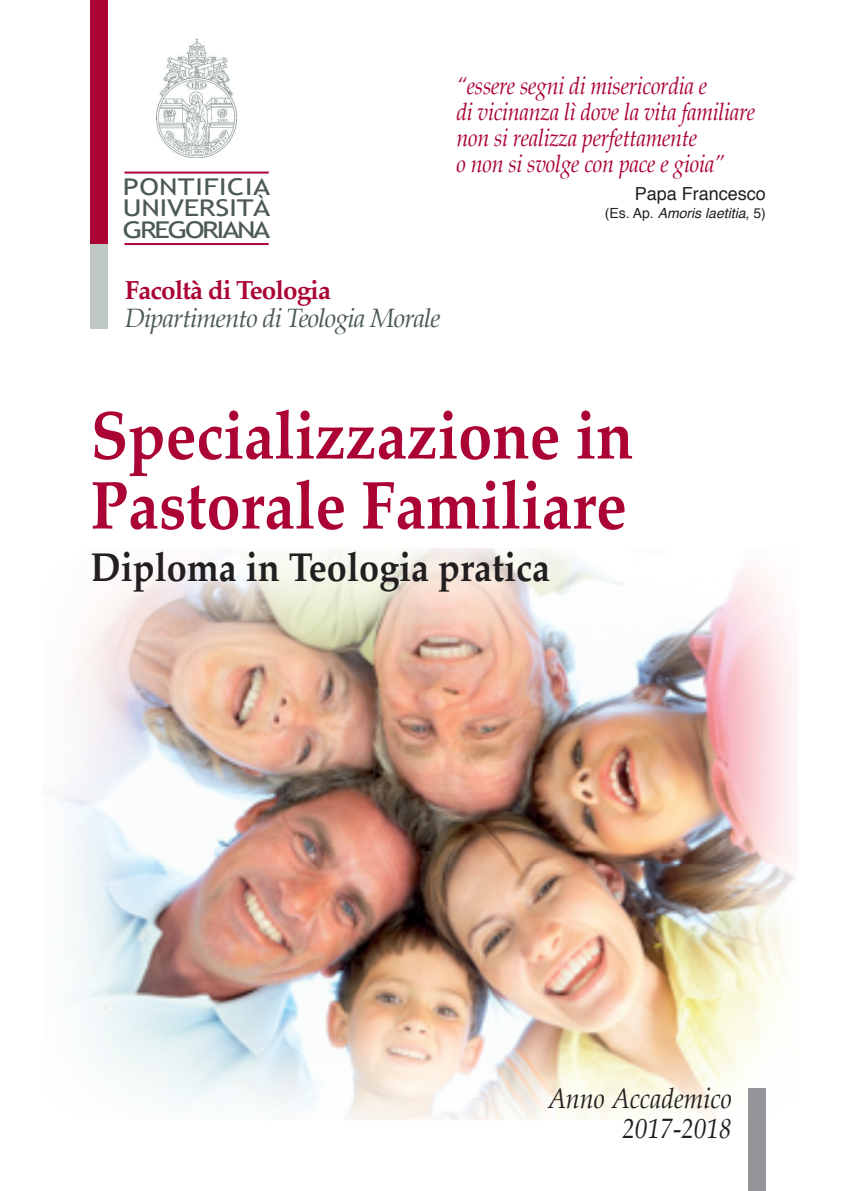
<style>
.page{position:relative;width:851px;height:1191px;background:#fff}
.page>*{position:absolute;margin:0;border:0;box-sizing:border-box;transform-origin:0 0}
.t1{font:700 68px/70px "Palatino";color:#ab0333;scale:.9 1}
.t2{font:700 40px "Palatino";color:#231f20;scale:.9 1}
.t3{font:italic 28px/30px "Palatino";color:#231f20;text-align:right;scale:.9 1}
.t4{font:italic 26px "Palatino";letter-spacing:-.035em;color:#4b5a52}
.t5{font:700 26px "Palatino";letter-spacing:-.035em;color:#ab0333}
.t6{font:italic 24px/26px "Palatino";letter-spacing:-.015em;color:#ab0333;scale:.9 1}
.t7{font:23.2px/21px "Trebuchet MS";letter-spacing:-.01em;color:#4b5a52;text-align:justify;scale:1.25 1}
.t8{font:18px "Helvetica";color:#231f20}
.t9{font:italic 14px "Helvetica";color:#231f20}
.s1{font-style:normal}
</style>
<div class="page">
<img style="left:57px;top:548px;width:740px;height:631px">
<img style="left:156px;top:38px;width:81px;height:120px">
<hr style="left:124px;top:172px;width:144px;height:2px;background:#ab0333">
<hr style="left:124px;top:243px;width:144px;height:2px;background:#ab0333">
<div style="left:91px;top:244px;width:17px;height:84px;background:#bfc8c3"></div>
<div style="left:91px;top:0;width:17px;height:244px;background:#ab0333"></div>
<div style="left:748px;top:1089px;width:17px;height:102px;background:#939598"></div>
<p class="t7" style="left:123px;top:177px;width:119px">PONTIFICIA UNIVERSITÀ GREGORIANA</p>
<p class="t6" style="left:456px;top:74px;width:333px">“essere segni di misericordia e<br>di vicinanza lì dove la vita familiare non si realizza perfettamente<br>o non si svolge con pace e gioia”</p>
<p class="t8" style="left:634px;top:186px;width:133px">Papa Francesco</p>
<p class="t9" style="left:604px;top:207px;width:163px"><span class="s1">(Es. Ap.</span> Amoris laetitia<span class="s1">, 5)</span></p>
<p class="t5" style="left:125px;top:278px;width:208px">Facoltà di Teologia</p>
<p class="t4" style="left:125px;top:306px;width:317px">Dipartimento di Teologia Morale</p>
<h1 class="t1" style="left:91px;top:405px;width:604px">Specializzazione in<br>Pastorale Familiare</h1>
<h2 class="t2" style="left:91px;top:548px;width:511px">Diploma in Teologia pratica</h2>
<p class="t3" style="left:547px;top:1085px;width:206px">Anno Accademico<br>2017-2018</p>
</div>
